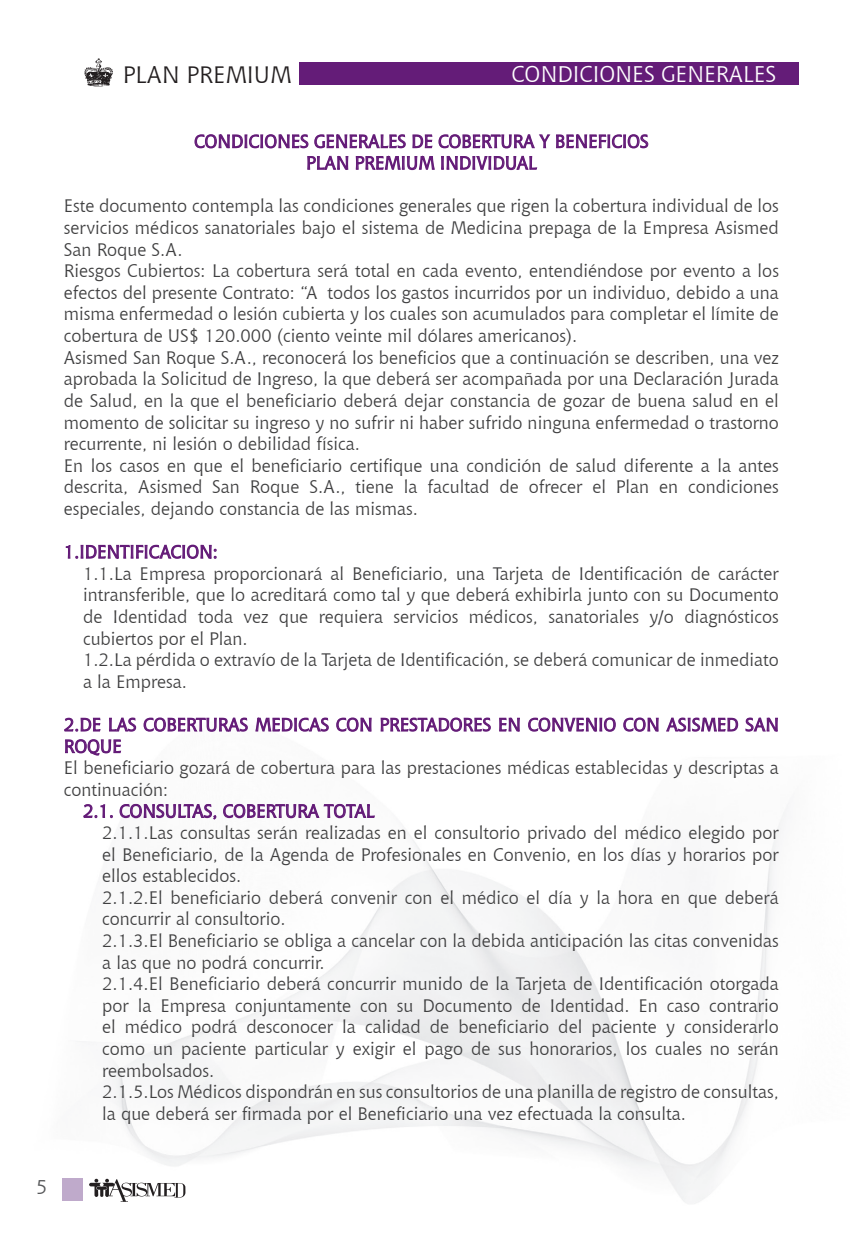
<style>
.page{position:relative;width:862px;height:1244px;background:#fff}
.page>*{position:absolute;margin:0;border:0;box-sizing:border-box;transform-origin:0 0}
.t1{font:23.62px "Chianti BT";color:#231f20}
.t2{font:22.5px "Chianti BT";color:#fff}
.t3{font:20.25px "Chianti BT";color:#57585a}
.t4{font:18px/21.6px "Chianti BT";color:#3f3f40}
.t5{font:18px/21.6px "Chianti BT";color:#641c78;text-align:center}
</style>
<div class="page">
<img style="left:62px;top:717px;width:726px;height:487px">
<img style="left:84px;top:58px;width:29px;height:29px">
<svg style="left:89px;top:1179px;width:96px;height:23px"></svg>
<div style="left:299px;top:63px;width:498px;height:22px;background:#641c78"></div>
<div style="left:63px;top:1178px;width:20px;height:23px;background:#bfaacb"></div>
<svg style="left:194px;top:134px;width:454px;height:37px"></svg>
<svg style="left:65px;top:544px;width:152px;height:15px"></svg>
<svg style="left:143px;top:717px;width:105px;height:15px"></svg>
<svg style="left:254px;top:717px;width:75px;height:15px"></svg>
<svg style="left:335px;top:717px;width:37px;height:17px"></svg>
<svg style="left:380px;top:717px;width:111px;height:15px"></svg>
<svg style="left:498px;top:717px;width:22px;height:17px"></svg>
<svg style="left:527px;top:717px;width:89px;height:17px"></svg>
<svg style="left:622px;top:717px;width:36px;height:17px"></svg>
<svg style="left:664px;top:717px;width:74px;height:15px"></svg>
<svg style="left:744px;top:717px;width:34px;height:17px"></svg>
<svg style="left:62px;top:717px;width:75px;height:39px"></svg>
<svg style="left:82px;top:793px;width:293px;height:27px"></svg>
<h1 class="t1" style="left:123px;top:58px;width:170px">PLAN PREMIUM</h1>
<p class="t2" style="left:511px;top:59px;width:266px">CONDICIONES GENERALES</p>
<p class="t5" style="left:194px;top:130px;width:455px">CONDICIONES GENERALES DE COBERTURA Y BENEFICIOS<br>PLAN PREMIUM INDIVIDUAL</p>
<p class="t4" style="left:64px;top:195px;width:716px">Este documento contempla las condiciones generales que rigen la cobertura individual de los servicios médicos sanatoriales bajo el sistema de Medicina prepaga de la Empresa Asismed San Roque S.A.<br>Riesgos Cubiertos: La cobertura será total en cada evento, entendiéndose por evento a los efectos del presente Contrato: “A todos los gastos incurridos por un individuo, debido a una misma enfermedad o lesión cubierta y los cuales son acumulados para completar el límite de cobertura de US$ 120.000 (ciento veinte mil dólares americanos).<br>Asismed San Roque S.A., reconocerá los beneficios que a continuación se describen, una vez aprobada la Solicitud de Ingreso, la que deberá ser acompañada por una Declaración Jurada de Salud, en la que el beneficiario deberá dejar constancia de gozar de buena salud en el momento de solicitar su ingreso y no sufrir ni haber sufrido ninguna enfermedad o trastorno recurrente, ni lesión o debilidad física.<br>En los casos en que el beneficiario certifique una condición de salud diferente a la antes descrita, Asismed San Roque S.A., tiene la facultad de ofrecer el Plan en condiciones especiales, dejando constancia de las mismas.</p>
<p class="t5" style="left:64px;top:540px;width:155px">1.IDENTIFICACION:</p>
<p class="t4" style="left:83px;top:562px;width:697px">1.1.La Empresa proporcionará al Beneficiario, una Tarjeta de Identificación de carácter intransferible, que lo acreditará como tal y que deberá exhibirla junto con su Documento de Identidad toda vez que requiera servicios médicos, sanatoriales y/o diagnósticos cubiertos por el Plan.<br>1.2.La pérdida o extravío de la Tarjeta de Identificación, se deberá comunicar de inmediato a la Empresa.</p>
<p class="t5" style="left:64px;top:713px;width:716px;text-align:left">2.DE LAS COBERTURAS MEDICAS CON PRESTADORES EN CONVENIO CON ASISMED SAN<br>ROQUE</p>
<p class="t4" style="left:64px;top:756px;width:716px">El beneficiario gozará de cobertura para las prestaciones médicas establecidas y descriptas a continuación:</p>
<p class="t5" style="left:83px;top:799px;width:293px">2.1. CONSULTAS, COBERTURA TOTAL</p>
<p class="t4" style="left:102px;top:821px;width:678px">2.1.1.Las consultas serán realizadas en el consultorio privado del médico elegido por el Beneficiario, de la Agenda de Profesionales en Convenio, en los días y horarios por ellos establecidos.<br>2.1.2.El beneficiario deberá convenir con el médico el día y la hora en que deberá concurrir al consultorio.<br>2.1.3.El Beneficiario se obliga a cancelar con la debida anticipación las citas convenidas a las que no podrá concurrir.<br>2.1.4.El Beneficiario deberá concurrir munido de la Tarjeta de Identificación otorgada por la Empresa conjuntamente con su Documento de Identidad. En caso contrario el médico podrá desconocer la calidad de beneficiario del paciente y considerarlo como un paciente particular y exigir el pago de sus honorarios, los cuales no serán reembolsados.<br>2.1.5.Los Médicos dispondrán en sus consultorios de una planilla de registro de consultas, la que deberá ser firmada por el Beneficiario una vez efectuada la consulta.</p>
<p class="t3" style="left:36px;top:1172px;width:13px">5</p>
</div>
